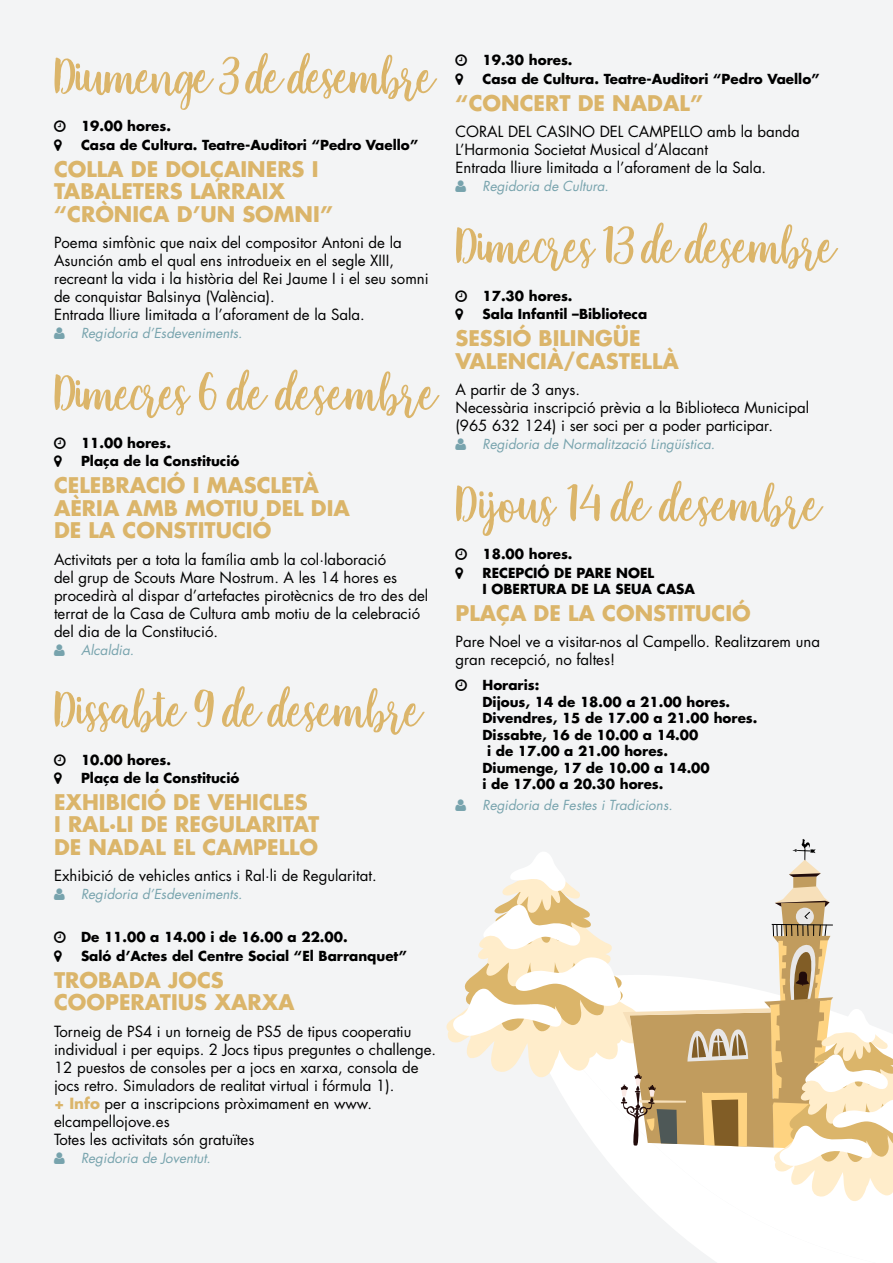
<style>
.page{position:relative;width:893px;height:1263px;background:#f3f4f5}
.page>*{position:absolute;margin:0;border:0;box-sizing:border-box;transform-origin:0 0}
.t1{font:52.5px "Faradisa Script";letter-spacing:-.03em;color:#dbb56a}
.t2{font:52.5px "Faradisa Script";color:#dbb56a}
.t3{font:700 21px/22.5px "Futura Std";color:#dbb56a}
.t4{font:15px/18px "Futura Std";color:#000}
.t5{font:700 13.5px/18.6px "Futura Std";color:#000}
.t6{font:italic 13.5px "Futura Std";color:#77a3ad}
.s1{font-weight:700;color:#dbb56a}
</style>
<div class="page">
<svg style="left:646px;top:1202px;width:247px;height:61px;fill:#fff"></svg>
<svg style="left:446px;top:839px;width:447px;height:363px"></svg>
<h1 class="t1" style="left:54px;top:40px;width:383px">Diumenge 3 de desembre</h1>
<p class="t5" style="left:81px;top:117px;width:339px">19.00 hores.<br>Casa de Cultura. Teatre-Auditori “Pedro Vaello”</p>
<h2 class="t3" style="left:54px;top:157px;width:281px">COLLA DE DOLÇAINERS I<br>TABALETERS LARRAIX “CRÒNICA D’UN SOMNI”</h2>
<p class="t4" style="left:54px;top:234px;width:376px">Poema simfònic que naix del compositor Antoni de la Asunción amb el qual ens introdueix en el segle XIII, recreant la vida i la història del Rei Jaume I i el seu somni de conquistar Balsinya (València).<br>Entrada lliure limitada a l’aforament de la Sala.</p>
<p class="t6" style="left:81px;top:324px;width:163px">Regidoria d’Esdeveniments.</p>
<h1 class="t2" style="left:54px;top:357px;width:385px">Dimecres 6 de desembre</h1>
<p class="t5" style="left:81px;top:433px;width:160px">11.00 hores.<br>Plaça de la Constitució</p>
<h2 class="t3" style="left:54px;top:474px;width:297px">CELEBRACIÓ I MASCLETÀ<br>AÈRIA AMB MOTIU DEL DIA<br>DE LA CONSTITUCIÓ</h2>
<p class="t4" style="left:54px;top:550px;width:376px">Activitats per a tota la família amb la col·laboració<br>del grup de Scouts Mare Nostrum. A les 14 hores es procedirà al dispar d’artefactes pirotècnics de tro des del terrat de la Casa de Cultura amb motiu de la celebració del dia de la Constitució.</p>
<p class="t6" style="left:81px;top:641px;width:55px">Alcaldia.</p>
<h1 class="t1" style="left:54px;top:674px;width:370px">Dissabte 9 de desembre</h1>
<p class="t5" style="left:81px;top:750px;width:160px">10.00 hores.<br>Plaça de la Constitució</p>
<h2 class="t3" style="left:54px;top:790px;width:267px">EXHIBICIÓ DE VEHICLES<br>I RAL·LI DE REGULARITAT<br>DE NADAL EL CAMPELLO</h2>
<p class="t4" style="left:54px;top:867px;width:324px">Exhibició de vehicles antics i Ral·li de Regularitat.</p>
<p class="t6" style="left:81px;top:886px;width:163px">Regidoria d’Esdeveniments.</p>
<p class="t5" style="left:81px;top:928px;width:327px">De 11.00 a 14.00 i de 16.00 a 22.00.<br>Saló d’Actes del Centre Social “El Barranquet”</p>
<h2 class="t3" style="left:54px;top:968px;width:242px">TROBADA JOCS<br>COOPERATIUS XARXA</h2>
<p class="t4" style="left:54px;top:1022px;width:384px">Torneig de PS4 i un torneig de PS5 de tipus cooperatiu individual i per equips. 2 Jocs tipus preguntes o challenge.<br>12 puestos de consoles per a jocs en xarxa, consola de jocs retro. Simuladors de realitat virtual i fórmula 1).<br><span class="s1">+ Info</span> per a inscripcions pròximament en www. elcampellojove.es<br>Totes les activitats són gratuïtes</p>
<p class="t6" style="left:81px;top:1149px;width:131px">Regidoria de Joventut.</p>
<p class="t5" style="left:482px;top:51px;width:339px">19.30 hores.<br>Casa de Cultura. Teatre-Auditori “Pedro Vaello”</p>
<h2 class="t3" style="left:455px;top:91px;width:249px">“CONCERT DE NADAL”</h2>
<p class="t4" style="left:455px;top:123px;width:346px">CORAL DEL CASINO DEL CAMPELLO amb la banda<br>L’Harmonia Societat Musical d’Alacant<br>Entrada lliure limitada a l’aforament de la Sala.</p>
<p class="t6" style="left:482px;top:177px;width:128px">Regidoria de Cultura.</p>
<h1 class="t1" style="left:455px;top:210px;width:382px">Dimecres 13 de desembre</h1>
<p class="t5" style="left:482px;top:286px;width:166px">17.30 hores.<br>Sala Infantil –Biblioteca</p>
<h2 class="t3" style="left:455px;top:327px;width:225px">SESSIÓ BILINGÜE<br>VALENCIÀ/CASTELLÀ</h2>
<p class="t4" style="left:455px;top:381px;width:355px">A partir de 3 anys.<br>Necessària inscripció prèvia a la Biblioteca Municipal (965 632 124) i ser soci per a poder participar.</p>
<p class="t6" style="left:482px;top:436px;width:234px">Regidoria de Normalització Lingüística.</p>
<h1 class="t2" style="left:455px;top:468px;width:367px">Dijous 14 de desembre</h1>
<p class="t5" style="left:482px;top:544px;width:173px">18.00 hores.<br>RECEPCIÓ DE PARE NOEL</p>
<p class="t5" style="left:482px;top:580px;width:214px">I OBERTURA DE LA SEUA CASA</p>
<h2 class="t3" style="left:455px;top:601px;width:297px">PLAÇA DE LA CONSTITUCIÓ</h2>
<p class="t4" style="left:455px;top:633px;width:366px">Pare Noel ve a visitar-nos al Campello. Realitzarem una gran recepció, no faltes!</p>
<p class="t5" style="left:482px;top:676px;width:58px">Horaris:</p>
<p class="t5" style="left:482px;top:692px;width:249px">Dijous, 14 de 18.00 a 21.00 hores.</p>
<p class="t5" style="left:482px;top:709px;width:276px">Divendres, 15 de 17.00 a 21.00 hores.</p>
<p class="t5" style="left:482px;top:725px;width:217px">Dissabte, 16 de 10.00 a 14.00</p>
<p class="t5" style="left:487px;top:742px;width:182px">i de 17.00 a 21.00 hores.</p>
<p class="t5" style="left:482px;top:758px;width:229px">Diumenge, 17 de 10.00 a 14.00</p>
<p class="t5" style="left:482px;top:775px;width:182px">i de 17.00 a 20.30 hores.</p>
<p class="t6" style="left:482px;top:796px;width:192px">Regidoria de Festes i Tradicions.</p>
</div>
